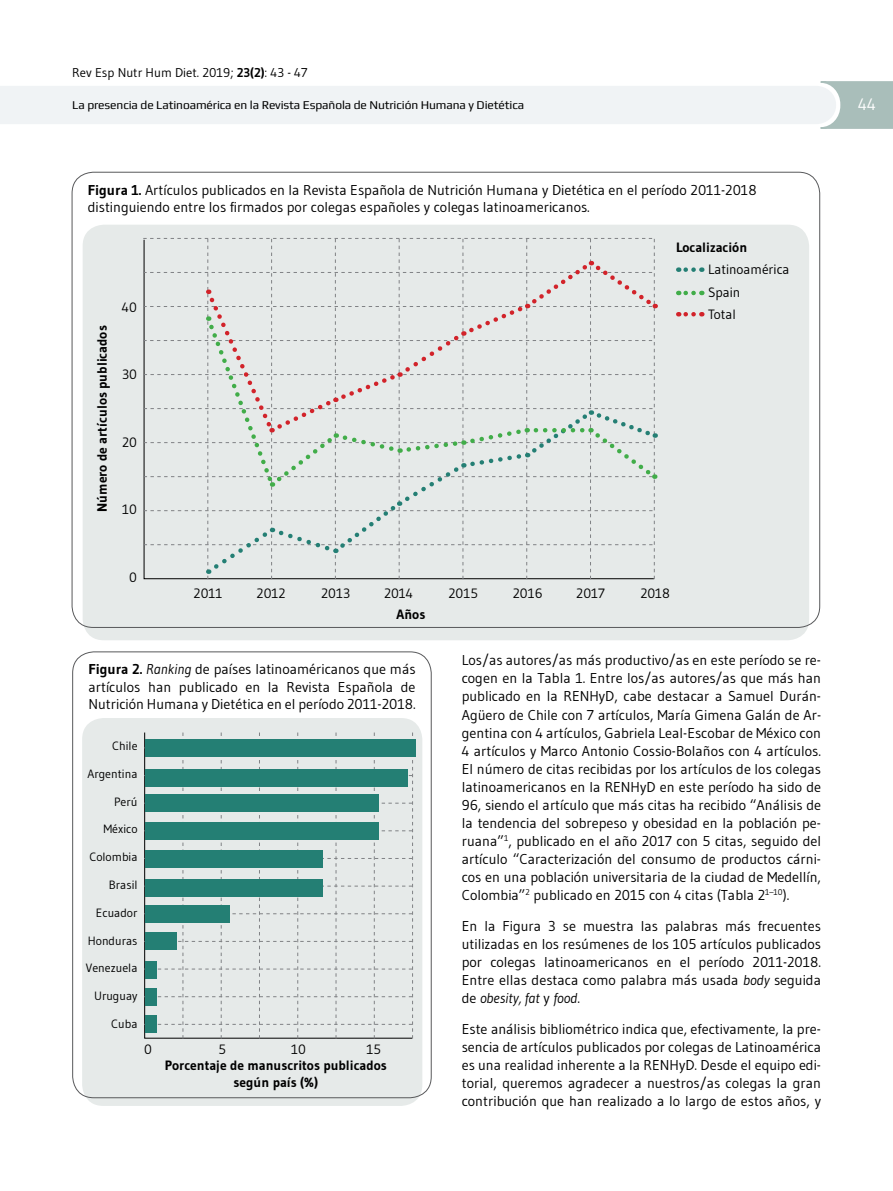
<style>
.page{position:relative;width:893px;height:1191px;background:#fff}
.page>*{position:absolute;margin:0;border:0;box-sizing:border-box;transform-origin:0 0}
.t1{font:16.5px "Gudea";color:#fff}
.t2{font:14.25px/18px "Gudea";color:#000;text-align:justify}
.t3{font:700 13.5px/16.2px "Gudea";color:#000;text-align:center}
.t4{font:13.5px/22.5px "Gudea";color:#000}
.t5{font:12.75px "Gudea";color:#000}
.t6{font:12px "Gudea";color:#000}
.t7{font:12px "Play";letter-spacing:-.01em;color:#000}
.s1{font-weight:700}
.s2{font-style:italic}
</style>
<div class="page">
<svg style="left:0;top:81px;width:893px;height:48px"></svg>
<div style="left:83px;top:225px;width:726px;height:415px;background:#e6eae9;border-radius:21px"></div>
<svg style="left:143px;top:238px;width:514px;height:341px"></svg>
<svg style="left:678px;top:267px;width:16px;height:5px"></svg>
<svg style="left:678px;top:291px;width:16px;height:4px"></svg>
<svg style="left:678px;top:312px;width:16px;height:4px"></svg>
<div style="left:82px;top:718px;width:340px;height:388px;background:#e6eae9;border-radius:21px"></div>
<svg style="left:144px;top:732px;width:269px;height:306px"></svg>
<div style="left:145px;top:1015px;width:12px;height:18px;background:#247f74"></div>
<div style="left:145px;top:988px;width:12px;height:18px;background:#247f74"></div>
<div style="left:145px;top:961px;width:12px;height:18px;background:#247f74"></div>
<div style="left:145px;top:932px;width:31px;height:17px;background:#247f74"></div>
<div style="left:145px;top:905px;width:84px;height:18px;background:#247f74"></div>
<div style="left:145px;top:879px;width:178px;height:18px;background:#247f74"></div>
<div style="left:145px;top:850px;width:178px;height:17px;background:#247f74"></div>
<div style="left:145px;top:822px;width:234px;height:18px;background:#247f74"></div>
<div style="left:145px;top:794px;width:234px;height:17px;background:#247f74"></div>
<div style="left:145px;top:768px;width:263px;height:18px;background:#247f74"></div>
<div style="left:145px;top:739px;width:271px;height:18px;background:#247f74"></div>
<p class="t5" style="left:72px;top:65px;width:237px">Rev Esp Nutr Hum Diet. 2019; <span class="s1">23(2)</span>: 43 - 47</p>
<p class="t7" style="left:72px;top:98px;width:453px">La presencia de Latinoamérica en la Revista Española de Nutrición Humana y Dietética</p>
<p class="t1" style="left:858px;top:94px;width:19px">44</p>
<p class="t2" style="left:88px;top:181px;width:670px;line-height:17.1px"><span class="s1">Figura 1.</span> Artículos publicados en la Revista Española de Nutrición Humana y Dietética en el período 2011-2018 distinguiendo entre los firmados por colegas españoles y colegas latinoamericanos.</p>
<p class="t3" style="left:94px;top:512px;width:188px;rotate:-90deg">Número de artículos publicados</p>
<p class="t4" style="left:122px;top:295px;width:17px">40</p>
<p class="t4" style="left:122px;top:363px;width:16px">30</p>
<p class="t4" style="left:122px;top:430px;width:16px">20</p>
<p class="t4" style="left:122px;top:498px;width:16px">10</p>
<p class="t4" style="left:129px;top:565px;width:9px">0</p>
<p class="t3" style="left:676px;top:239px;width:73px">Localización</p>
<p class="t4" style="left:708px;top:258px;width:83px">Latinoamérica<br>Spain<br>Total</p>
<p class="t4" style="left:194px;top:581px;width:30px">2011</p>
<p class="t4" style="left:257px;top:581px;width:30px">2012</p>
<p class="t4" style="left:321px;top:581px;width:31px">2013</p>
<p class="t4" style="left:384px;top:581px;width:31px">2014</p>
<p class="t4" style="left:448px;top:581px;width:31px">2015</p>
<p class="t4" style="left:513px;top:581px;width:31px">2016</p>
<p class="t4" style="left:576px;top:581px;width:30px">2017</p>
<p class="t4" style="left:640px;top:581px;width:31px">2018</p>
<p class="t3" style="left:397px;top:606px;width:30px">Años</p>
<p class="t2" style="left:88px;top:660px;width:329px;line-height:17.1px"><span class="s1">Figura 2.</span> <span class="s2">Ranking</span> de países latinoaméricanos que más artículos han publicado en la Revista Española de Nutrición Humana y Dietética en el período 2011-2018.</p>
<p class="t6" style="left:112px;top:738px;width:27px">Chile</p>
<p class="t6" style="left:87px;top:766px;width:52px">Argentina</p>
<p class="t6" style="left:114px;top:794px;width:25px">Perú</p>
<p class="t6" style="left:103px;top:821px;width:36px">México</p>
<p class="t6" style="left:89px;top:849px;width:50px">Colombia</p>
<p class="t6" style="left:109px;top:877px;width:30px">Brasil</p>
<p class="t6" style="left:96px;top:905px;width:43px">Ecuador</p>
<p class="t6" style="left:88px;top:933px;width:51px">Honduras</p>
<p class="t6" style="left:86px;top:960px;width:53px">Venezuela</p>
<p class="t6" style="left:94px;top:988px;width:45px">Uruguay</p>
<p class="t6" style="left:111px;top:1016px;width:28px">Cuba</p>
<p class="t4" style="left:144px;top:1038px;width:9px">0</p>
<p class="t4" style="left:218px;top:1038px;width:9px">5</p>
<p class="t4" style="left:291px;top:1038px;width:16px">10</p>
<p class="t4" style="left:366px;top:1038px;width:16px">15</p>
<p class="t3" style="left:165px;top:1057px;width:223px">Porcentaje de manuscritos publicados según país (%)</p>
<p class="t2" style="left:462px;top:651px;width:361px">Los/as autores/as más productivo/as en este período se re&shy;cogen en la Tabla 1. Entre los/as autores/as que más han publicado en la RENHyD, cabe destacar a Samuel Durán-Agüero de Chile con 7 artículos, María Gimena Galán de Ar&shy;gentina con 4 artículos, Gabriela Leal-Escobar de México con 4 artículos y Marco Antonio Cossio-Bolaños con 4 artículos.<br>El número de citas recibidas por los artículos de los colegas latinoamericanos en la RENHyD en este período ha sido de 96, siendo el artículo que más citas ha recibido “Análisis de la tendencia del sobrepeso y obesidad en la población pe&shy;ruana”<sup>1</sup>, publicado en el año 2017 con 5 citas, seguido del artículo “Caracterización del consumo de productos cárni&shy;cos en una población universitaria de la ciudad de Medellín, Colombia”<sup>2</sup> publicado en 2015 con 4 citas (Tabla 2<sup>1–10</sup>).</p>
<p class="t2" style="left:462px;top:916px;width:361px">En la Figura 3 se muestra las palabras más frecuentes utilizadas en los resúmenes de los 105 artículos publicados por colegas latinoamericanos en el período 2011-2018.<br>Entre ellas destaca como palabra más usada <span class="s2">body</span> seguida de <span class="s2">obesity, fat</span> y <span class="s2">food</span>.</p>
<p class="t2" style="left:462px;top:1019px;width:361px">Este análisis bibliométrico indica que, efectivamente, la pre&shy;sencia de artículos publicados por colegas de Latinoamérica es una realidad inherente a la RENHyD. Desde el equipo edi&shy;torial, queremos agradecer a nuestros/as colegas la gran contribución que han realizado a lo largo de estos años, y</p>
</div>
